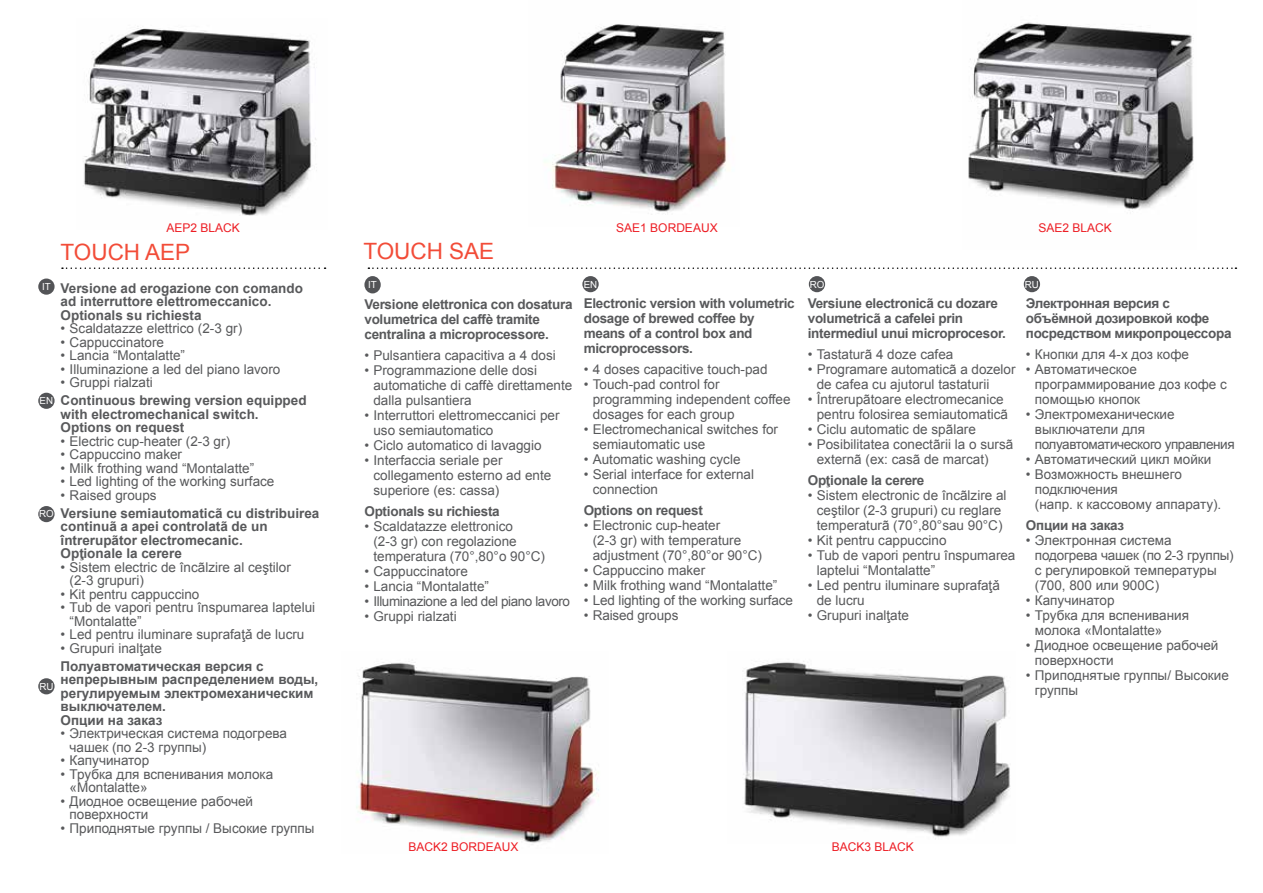
<style>
.page{position:relative;width:1263px;height:893px;background:#fff}
.page>*{position:absolute;margin:0;border:0;box-sizing:border-box;transform-origin:0 0}
.t1{font:22.5px "Arial";color:#f24c38}
.t2{font:13.5px/15px "Arial";color:#58595b}
.t3{font:700 13.5px/15px "Arial";letter-spacing:-.02em;color:#58595b}
.t4{font:700 13.5px/13.5px "Arial";color:#58595b}
.t5{font:13.5px/15px "Arial";letter-spacing:-.02em;color:#58595b}
.t6{font:13.5px "Arial";letter-spacing:-.03em;color:#58595b}
.t7{font:12px "Arial";color:#ed1d24}
.t8{font:9.75px "Arial";color:#fff}
</style>
<div class="page">
<img style="left:83px;top:26px;width:234px;height:190px">
<img style="left:545px;top:24px;width:182px;height:191px">
<img style="left:968px;top:22px;width:226px;height:190px">
<img style="left:743px;top:661px;width:267px;height:178px">
<img style="left:356px;top:662px;width:243px;height:181px">
<svg style="left:62px;top:267px;width:264px;height:2px"></svg>
<svg style="left:368px;top:267px;width:868px;height:2px"></svg>
<div style="left:38px;top:279px;width:17px;height:16px;background:#535457;border-radius:50%"></div>
<div style="left:38px;top:393px;width:17px;height:16px;background:#535457;border-radius:50%"></div>
<div style="left:38px;top:506px;width:17px;height:16px;background:#535457;border-radius:50%"></div>
<div style="left:38px;top:678px;width:17px;height:16px;background:#535457;border-radius:50%"></div>
<div style="left:364px;top:276px;width:17px;height:17px;background:#535457;border-radius:50%"></div>
<div style="left:582px;top:276px;width:17px;height:16px;background:#535457;border-radius:50%"></div>
<div style="left:809px;top:276px;width:16px;height:16px;background:#535457;border-radius:50%"></div>
<div style="left:1024px;top:276px;width:16px;height:16px;background:#535457;border-radius:50%"></div>
<p class="t7" style="left:167px;top:220px;width:75px">AEP2 BLACK</p>
<h1 class="t1" style="left:61px;top:237px;width:131px">TOUCH AEP</h1>
<p class="t4" style="left:61px;top:282px;width:244px">Versione ad erogazione con comando ad interruttore elettromeccanico.<br>Optionals su richiesta</p>
<p class="t2" style="left:61px;top:321px;width:183px">• Scaldatazze elettrico (2-3 gr)</p>
<p class="t2" style="left:61px;top:334px;width:105px">• Cappuccinatore</p>
<p class="t2" style="left:61px;top:348px;width:126px">• Lancia “Montalatte”</p>
<p class="t2" style="left:61px;top:361px;width:221px">• Illuminazione a led del piano lavoro</p>
<p class="t2" style="left:61px;top:375px;width:94px">• Gruppi rialzati</p>
<p class="t4" style="left:61px;top:394px;width:248px">Continuous brewing version equipped with electromechanical switch.<br>Options on request</p>
<p class="t2" style="left:61px;top:433px;width:171px">• Electric cup-heater (2-3 gr)</p>
<p class="t2" style="left:61px;top:447px;width:123px">• Cappuccino maker</p>
<p class="t2" style="left:61px;top:460px;width:195px">• Milk frothing wand “Montalatte”</p>
<p class="t2" style="left:61px;top:474px;width:215px">• Led lighting of the working surface</p>
<p class="t2" style="left:61px;top:487px;width:98px">• Raised groups</p>
<p class="t4" style="left:61px;top:507px;width:260px">Versiune semiautomaticã cu distribuirea continuã a apei controlatã de un întrerupãtor electromecanic.<br>Opţionale la cerere</p>
<p class="t2" style="left:70px;top:560px;width:223px;line-height:13.5px;text-indent:-9px">• Sistem electric de încãlzire al ceştilor (2-3 grupuri)</p>
<p class="t2" style="left:61px;top:586px;width:140px">• Kit pentru cappuccino</p>
<p class="t2" style="left:70px;top:601px;width:247px;line-height:13.5px;text-indent:-9px">• Tub de vapori pentru înspumarea laptelui “Montalatte”</p>
<p class="t2" style="left:61px;top:627px;width:245px">• Led pentru iluminare suprafaţǎ de lucru</p>
<p class="t2" style="left:61px;top:640px;width:103px">• Grupuri inalţate</p>
<p class="t4" style="left:61px;top:659px;width:259px">Полуавтоматическая версия с непрерывным распределением воды, регулируемым электромеханическим выключателем.<br>Опции на заказ</p>
<p class="t2" style="left:70px;top:727px;width:219px;line-height:13.5px;text-indent:-9px">• Электрическая система подогрева чашек (по 2-3 группы)</p>
<p class="t2" style="left:61px;top:753px;width:90px">• Капучинатор</p>
<p class="t2" style="left:70px;top:767px;width:205px;line-height:13.5px;text-indent:-9px">• Трубка для вспенивания молока «Montalatte»</p>
<p class="t2" style="left:70px;top:794px;width:185px;line-height:13.5px;text-indent:-9px">• Диодное освещение рабочей поверхности</p>
<p class="t2" style="left:61px;top:820px;width:255px">• Приподнятые группы / Высокие группы</p>
<p class="t8" style="left:42px;top:280px;width:10px">IT</p>
<p class="t8" style="left:40px;top:394px;width:15px">EN</p>
<p class="t8" style="left:39px;top:508px;width:16px">RO</p>
<p class="t8" style="left:39px;top:680px;width:16px">RU</p>
<h1 class="t1" style="left:363px;top:236px;width:132px">TOUCH SAE</h1>
<p class="t8" style="left:368px;top:278px;width:10px">IT</p>
<p class="t3" style="left:364px;top:298px;width:210px">Versione elettronica con dosatura volumetrica del caffè tramite centralina a microprocessore.</p>
<p class="t2" style="left:364px;top:348px;width:193px">• Pulsantiera capacitiva a 4 dosi</p>
<p class="t2" style="left:373px;top:363px;width:200px;text-indent:-9px">• Programmazione delle dosi automatiche di caffè direttamente dalla pulsantiera</p>
<p class="t2" style="left:373px;top:408px;width:188px;text-indent:-9px">• Interruttori elettromeccanici per uso semiautomatico</p>
<p class="t2" style="left:364px;top:438px;width:179px">• Ciclo automatico di lavaggio</p>
<p class="t2" style="left:373px;top:453px;width:179px;text-indent:-9px">• Interfaccia seriale per collegamento esterno ad ente superiore (es: cassa)</p>
<p class="t3" style="left:364px;top:505px;width:137px">Optionals su richiesta</p>
<p class="t2" style="left:373px;top:519px;width:173px;text-indent:-9px">• Scaldatazze elettronico<br>(2-3 gr) con regolazione temperatura (70°,80°o 90°C)</p>
<p class="t2" style="left:364px;top:564px;width:105px">• Cappuccinatore</p>
<p class="t2" style="left:364px;top:579px;width:126px">• Lancia “Montalatte”</p>
<p class="t6" style="left:364px;top:593px;width:207px">• Illuminazione a led del piano lavoro</p>
<p class="t2" style="left:364px;top:609px;width:94px">• Gruppi rialzati</p>
<p class="t8" style="left:584px;top:278px;width:15px">EN</p>
<p class="t7" style="left:616px;top:220px;width:103px">SAE1 BORDEAUX</p>
<p class="t7" style="left:1038px;top:220px;width:75px">SAE2 BLACK</p>
<p class="t8" style="left:810px;top:278px;width:16px">RO</p>
<p class="t8" style="left:1025px;top:278px;width:16px">RU</p>
<p class="t3" style="left:584px;top:296px;width:212px">Electronic version with volumetric dosage of brewed coffee by means of a control box and microprocessors.</p>
<p class="t2" style="left:584px;top:362px;width:185px">• 4 doses capacitive touch-pad</p>
<p class="t2" style="left:593px;top:377px;width:199px;text-indent:-9px">• Touch-pad control for programming independent coffee dosages for each group</p>
<p class="t2" style="left:593px;top:422px;width:187px;text-indent:-9px">• Electromechanical switches for semiautomatic use</p>
<p class="t2" style="left:584px;top:452px;width:158px">• Automatic washing cycle</p>
<p class="t2" style="left:593px;top:467px;width:163px;text-indent:-9px">• Serial interface for external connection</p>
<p class="t3" style="left:584px;top:503px;width:121px">Options on request</p>
<p class="t2" style="left:593px;top:518px;width:171px;text-indent:-9px">• Electronic cup-heater<br>(2-3 gr) with temperature adjustment (70°,80°or 90°C)</p>
<p class="t2" style="left:584px;top:563px;width:123px">• Cappuccino maker</p>
<p class="t2" style="left:584px;top:578px;width:195px">• Milk frothing wand “Montalatte”</p>
<p class="t2" style="left:584px;top:593px;width:211px">• Led lighting of the working surface</p>
<p class="t2" style="left:584px;top:608px;width:96px">• Raised groups</p>
<p class="t3" style="left:808px;top:296px;width:200px">Versiune electronicã cu dozare volumetricã a cafelei prin intermediul unui microprocesor.</p>
<p class="t2" style="left:808px;top:347px;width:147px">• Tastaturã 4 doze cafea</p>
<p class="t2" style="left:817px;top:362px;width:200px;text-indent:-9px">• Programare automaticã a dozelor de cafea cu ajutorul tastaturii</p>
<p class="t2" style="left:817px;top:392px;width:193px;text-indent:-9px">• Întrerupãtoare electromecanice pentru folosirea semiautomaticã</p>
<p class="t2" style="left:808px;top:422px;width:170px">• Ciclu automatic de spãlare</p>
<p class="t2" style="left:817px;top:437px;width:198px;text-indent:-9px">• Posibilitatea conectãrii la o sursã externã (ex: casã de marcat)</p>
<p class="t3" style="left:808px;top:473px;width:118px">Opţionale la cerere</p>
<p class="t2" style="left:808px;top:488px;width:200px;text-align:center">• Sistem electronic de încãlzire al ceştilor (2-3 grupuri) cu reglare temperaturã (70°,80°sau 90°C)</p>
<p class="t2" style="left:808px;top:533px;width:140px">• Kit pentru cappuccino</p>
<p class="t2" style="left:817px;top:548px;width:200px;text-indent:-9px">• Tub de vapori pentru înspumarea laptelui “Montalatte”</p>
<p class="t2" style="left:817px;top:578px;width:185px;text-indent:-9px">• Led pentru iluminare suprafaţǎ de lucru</p>
<p class="t2" style="left:808px;top:608px;width:103px">• Grupuri inalţate</p>
<p class="t3" style="left:1026px;top:296px;width:207px">Электронная версия с объёмной дозировкой кофе посредством микропроцессора</p>
<p class="t2" style="left:1026px;top:347px;width:165px">• Кнопки для 4-х доз кофе</p>
<p class="t2" style="left:1035px;top:362px;width:194px;text-indent:-9px">• Автоматическое программирование доз кофе с помощью кнопок</p>
<p class="t5" style="left:1035px;top:407px;width:201px;text-indent:-9px">• Электромеханические выключатели для полуавтоматического управления</p>
<p class="t2" style="left:1026px;top:452px;width:187px">• Автоматический цикл мойки</p>
<p class="t2" style="left:1035px;top:467px;width:188px;text-indent:-9px">• Возможность внешнего подключения<br>(напр. к кассовому аппарату).</p>
<p class="t3" style="left:1026px;top:518px;width:100px">Опции на заказ</p>
<p class="t2" style="left:1035px;top:533px;width:200px;text-indent:-9px">• Электронная система подогрева чашек (по 2-3 группы) с регулировкой температуры (700, 800 или 900C)</p>
<p class="t2" style="left:1026px;top:593px;width:90px">• Капучинатор</p>
<p class="t2" style="left:1035px;top:608px;width:156px;text-indent:-9px">• Трубка для вспенивания молока «Montalatte»</p>
<p class="t2" style="left:1035px;top:638px;width:185px;text-indent:-9px">• Диодное освещение рабочей поверхности</p>
<p class="t2" style="left:1035px;top:668px;width:195px;text-indent:-9px">• Приподнятые группы/ Высокие группы</p>
<p class="t7" style="left:408px;top:839px;width:112px">BACK2 BORDEAUX</p>
<p class="t7" style="left:832px;top:839px;width:84px">BACK3 BLACK</p>
</div>
